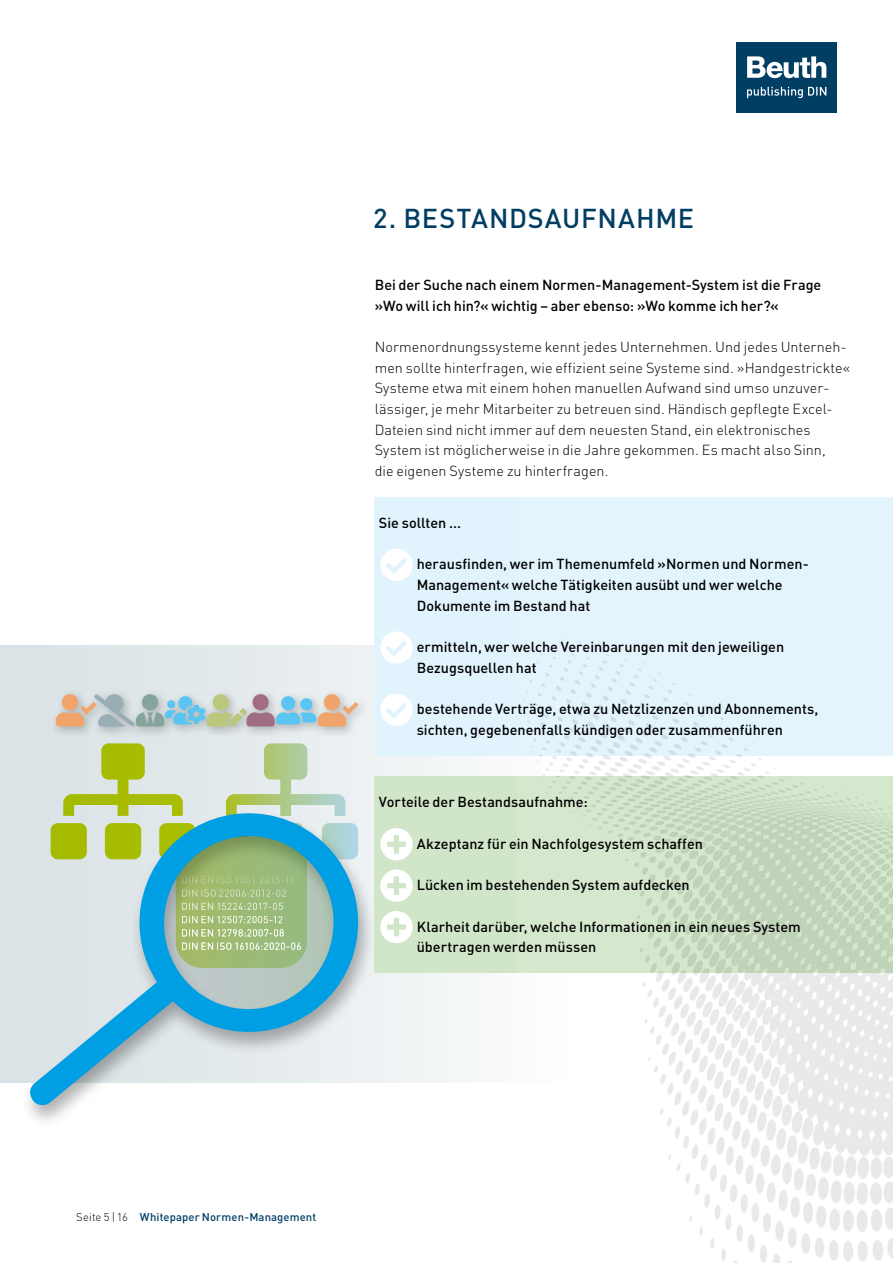
<style>
.page{position:relative;width:893px;height:1263px;background:#fff}
.page>*{position:absolute;margin:0;border:0;box-sizing:border-box;transform-origin:0 0}
.t1{font:500 27px "DIN";letter-spacing:.025em;color:#003e64}
.t2{font:500 14.4px/20.7px "DIN";color:#000}
.t3{font:300 14.4px/20.7px "DIN";color:#000}
.t4{font:500 11.25px "DIN";letter-spacing:.01em;color:#003e64}
.s1{font-weight:300;color:#000}
</style>
<div class="page">
<div style="left:737px;top:43px;width:100px;height:70px;background:#003e64"></div>
<svg style="left:747px;top:56px;width:79px;height:22px"></svg>
<svg style="left:747px;top:87px;width:79px;height:11px"></svg>
<div style="left:0;top:645px;width:566px;height:438px;background:linear-gradient(to right,#d6e0e3,#fafbfc)"></div>
<div style="left:21px;top:810px;width:356px;height:319px;background:#000;opacity:.31"></div>
<svg style="left:29px;top:805px;width:338px;height:300px;background:#b4d5e3"></svg>
<div style="left:375px;top:497px;width:518px;height:259px;background:#e1f3fd"></div>
<div style="left:375px;top:776px;width:518px;height:197px;background:#d1e6c9"></div>
<svg style="left:380px;top:549px;width:33px;height:32px"></svg>
<svg style="left:380px;top:631px;width:33px;height:33px"></svg>
<svg style="left:380px;top:693px;width:33px;height:33px"></svg>
<svg style="left:380px;top:828px;width:33px;height:32px"></svg>
<svg style="left:380px;top:869px;width:33px;height:33px"></svg>
<svg style="left:380px;top:911px;width:33px;height:32px"></svg>
<svg style="left:51px;top:743px;width:307px;height:225px;background:#a7cbb2"></svg>
<div style="left:50px;top:688px;width:320px;height:50px;background:#000;opacity:.25"></div>
<svg style="left:56px;top:694px;width:302px;height:32px;background:#bac2be"></svg>
<img style="left:518px;top:641px;width:375px;height:622px">
<h1 class="t1" style="left:373px;top:201px;width:322px">2. BESTANDSAUFNAHME</h1>
<p class="t2" style="left:375px;top:274px;width:448px">Bei der Suche nach einem Normen-Management-System ist die Frage »Wo will ich hin?« wichtig – aber ebenso: »Wo komme ich her?«</p>
<p class="t3" style="left:375px;top:336px;width:477px">Normenordnungssysteme kennt jedes Unternehmen. Und jedes Unterneh&shy;men sollte hinterfragen, wie effizient seine Systeme sind. »Handgestrickte« Systeme etwa mit einem hohen manuellen Aufwand sind umso unzuver&shy;lässiger, je mehr Mitarbeiter zu betreuen sind. Händisch gepflegte Excel-Dateien sind nicht immer auf dem neuesten Stand, ein elektronisches System ist möglicherweise in die Jahre gekommen. Es macht also Sinn,<br>die eigenen Systeme zu hinterfragen.</p>
<p class="t2" style="left:379px;top:512px;width:84px">Sie sollten ...</p>
<p class="t2" style="left:417px;top:553px;width:394px">herausfinden, wer im Themenumfeld »Normen und Normen-<br>Management« welche Tätigkeiten ausübt und wer welche<br>Dokumente im Bestand hat</p>
<p class="t2" style="left:417px;top:636px;width:369px">ermitteln, wer welche Vereinbarungen mit den jeweiligen<br>Bezugsquellen hat</p>
<p class="t2" style="left:417px;top:698px;width:403px">bestehende Verträge, etwa zu Netzlizenzen und Abonnements, sichten, gegebenenfalls kündigen oder zusammenführen</p>
<p class="t2" style="left:379px;top:791px;width:210px">Vorteile der Bestandsaufnahme:</p>
<p class="t2" style="left:417px;top:833px;width:288px">Akzeptanz für ein Nachfolgesystem schaffen</p>
<p class="t2" style="left:417px;top:874px;width:275px">Lücken im bestehenden System aufdecken</p>
<p class="t2" style="left:417px;top:915px;width:386px">Klarheit darüber, welche Informationen in ein neues System übertragen werden müssen</p>
<p class="t4" style="left:76px;top:1210px;width:242px"><span class="s1">Seite 5 | 16</span> Whitepaper Normen-Management</p>
</div>
